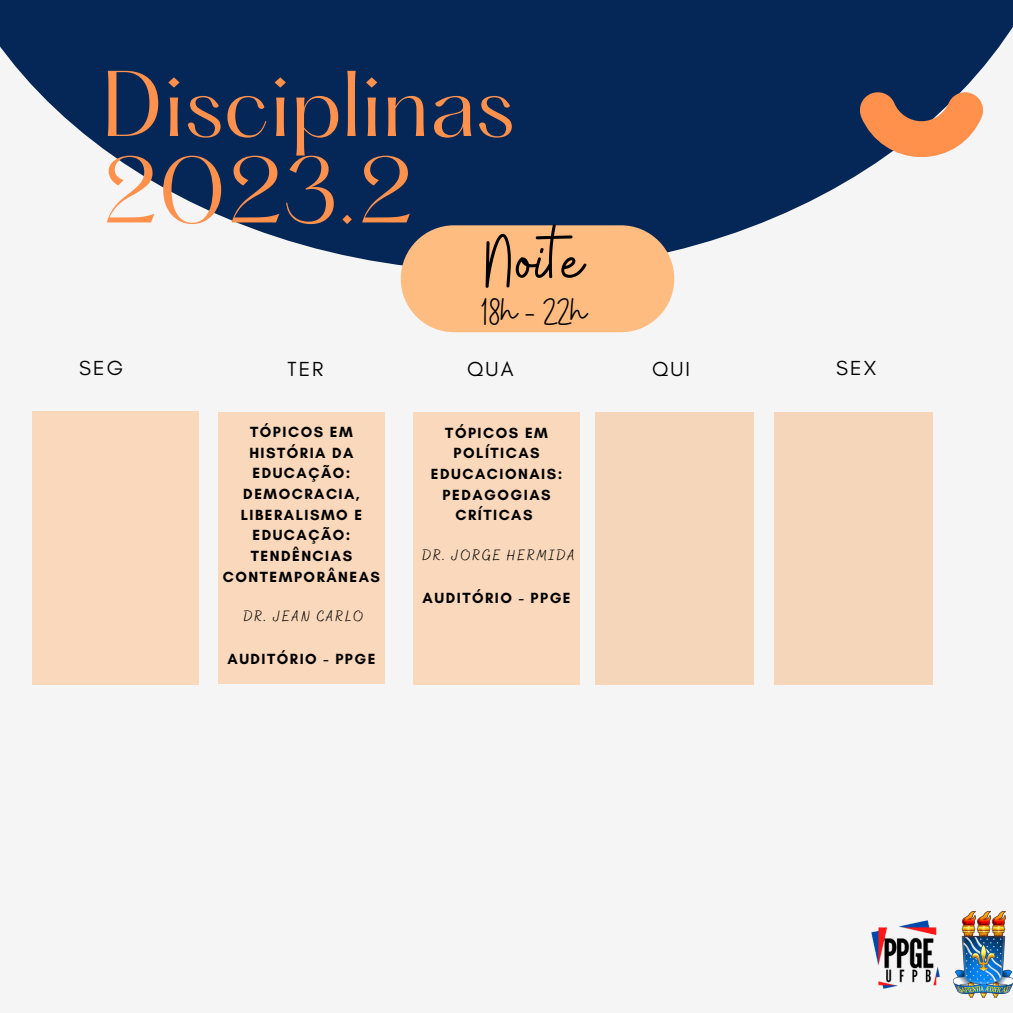
<style>
.page{position:relative;width:1013px;height:1013px;background:#fff}
.page>*{position:absolute;margin:0;border:0;box-sizing:border-box;transform-origin:0 0}
.t1{font:81.38px "Hatton";color:#ff914d}
.t2{font:75px "Buffalo";color:#000}
.t3{font:37.5px "Buffalo";color:#000}
.t4{font:20.75px "Glacial Indifference";letter-spacing:.1em;color:#000}
.t5{font:700 15px/20.6px "Glacial Indifference";letter-spacing:.1em;color:#000;text-align:center}
.t6{font:15px "Bakerie Smooth";letter-spacing:.1em;color:#000}
</style>
<div class="page">
<div style="left:0;top:0;width:1012px;height:1012px;background:#f5f5f5"></div>
<svg style="left:0;top:0;width:1012px;height:271px;fill:#042757"></svg>
<div style="left:32px;top:411px;width:166px;height:273px;background:#f9d8bb"></div>
<div style="left:218px;top:413px;width:166px;height:271px;background:#f9d8bb"></div>
<div style="left:413px;top:412px;width:166px;height:272px;background:#f9d8bb"></div>
<div style="left:595px;top:412px;width:159px;height:272px;background:#f6d6bb"></div>
<div style="left:774px;top:412px;width:158px;height:272px;background:#f6d6bb"></div>
<div style="left:401px;top:225px;width:273px;height:107px;background:#ffbc81;border-radius:53px"></div>
<svg style="left:860px;top:92px;width:123px;height:65px;background:#bb8062"></svg>
<img style="left:957px;top:911px;width:55px;height:86px">
<img style="left:871px;top:920px;width:86px;height:70px">
<p class="t1" style="left:102px;top:66px;width:414px">Disciplinas</p>
<p class="t1" style="left:102px;top:152px;width:312px">2023.2</p>
<p class="t2" style="left:485px;top:213px;width:99px">Noite</p>
<p class="t3" style="left:481px;top:288px;width:107px">18h - 22h</p>
<p class="t4" style="left:79px;top:356px;width:45px">SEG</p>
<p class="t4" style="left:287px;top:356px;width:38px">TER</p>
<p class="t4" style="left:467px;top:356px;width:48px">QUA</p>
<p class="t4" style="left:652px;top:356px;width:39px">QUI</p>
<p class="t4" style="left:836px;top:356px;width:42px">SEX</p>
<p class="t5" style="left:223px;top:421px;width:159px">TÓPICOS EM<br>HISTÓRIA DA<br>EDUCAÇÃO:<br>DEMOCRACIA,<br>LIBERALISMO E<br>EDUCAÇÃO:<br>TENDÊNCIAS<br>CONTEMPORÂNEAS</p>
<p class="t6" style="left:244px;top:607px;width:121px">DR. JEAN CARLO</p>
<p class="t5" style="left:227px;top:648px;width:149px">AUDITÓRIO - PPGE</p>
<p class="t5" style="left:431px;top:422px;width:133px">TÓPICOS EM<br>POLÍTICAS<br>EDUCACIONAIS:<br>PEDAGOGIAS<br>CRÍTICAS</p>
<p class="t6" style="left:422px;top:546px;width:155px">DR. JORGE HERMIDA</p>
<p class="t5" style="left:422px;top:587px;width:149px">AUDITÓRIO - PPGE</p>
</div>
